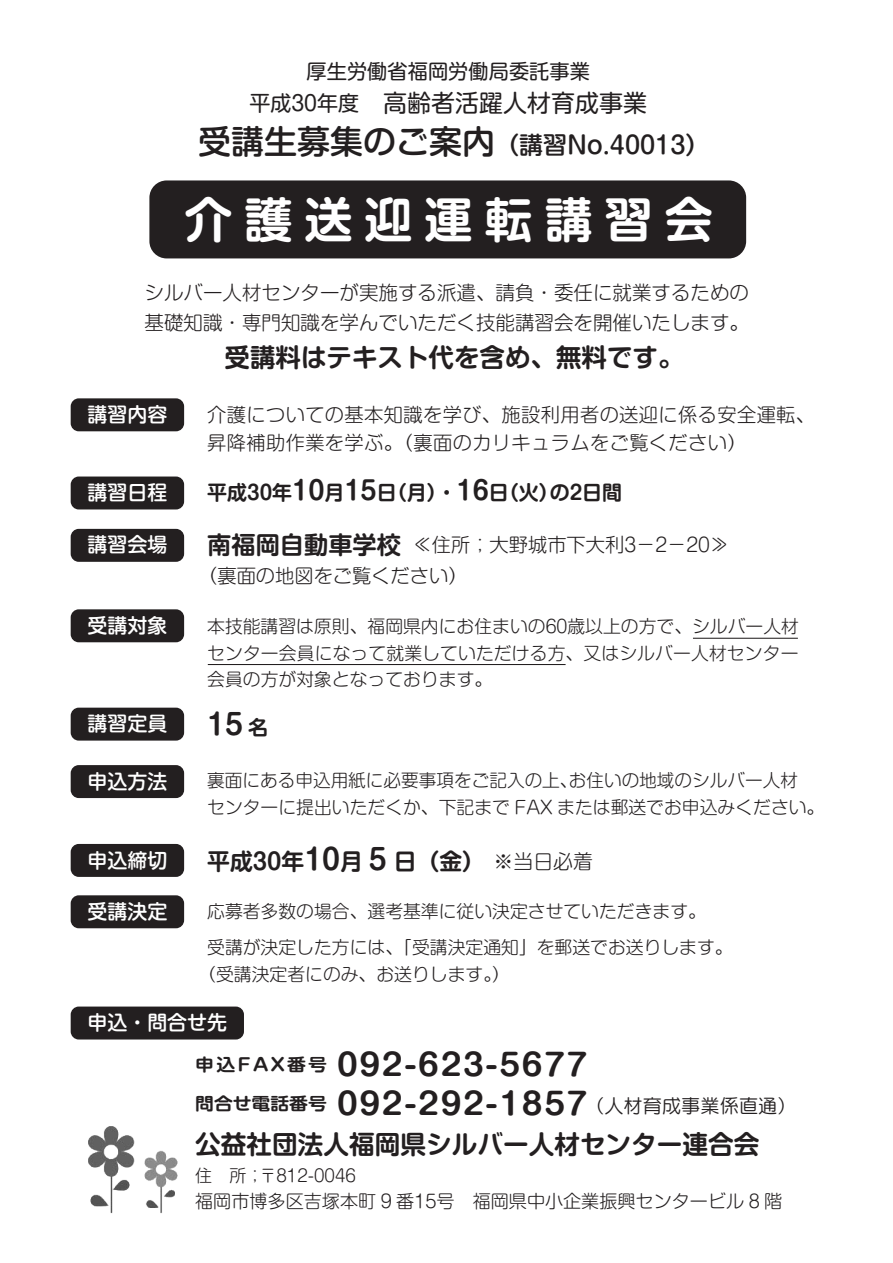
<style>
.page{position:relative;width:893px;height:1263px;background:#fff}
.page>*{position:absolute;margin:0;border:0;box-sizing:border-box;transform-origin:0 0}
.t1{font:700 48px "Shin M Go Pro De";letter-spacing:.25em;color:#fff}
.t2{font:700 30px "Shin M Go Pro De";letter-spacing:.05em;color:#231f20;scale:1.1 1}
.t3{font:700 28.5px "Shin M Go Pro De";color:#231f20}
.t4{font:700 25.65px "Shin M Go Pro De";color:#231f20}
.t5{font:700 25.5px "Shin M Go Pro De";color:#231f20}
.t6{font:500 24px "Shin M Go Pro";color:#231f20}
.t7{font:24px "Shin M Go Pro";color:#231f20}
.t8{font:700 22.8px "Shin M Go Pro De";color:#231f20}
.t9{font:20.25px "Shin M Go Pro";color:#231f20}
.t10{font:500 19.95px "Shin M Go Pro";color:#fff}
.t11{font:700 19.95px "Shin M Go Pro De";color:#231f20}
.t12{font:300 19.5px/29.7px "Shin M Go Pro";color:#231f20}
.t13{font:300 19.2px/28.3px "Shin M Go Pro";letter-spacing:.02em;color:#231f20}
.t14{font:300 19.2px "Shin M Go Pro";color:#231f20}
.t15{font:300 18.15px "Shin M Go Pro";color:#231f20}
.t16{font:300 17.85px/26.2px "Shin M Go Pro";color:#231f20}
.t17{font:300 17.1px "Shin M Go Pro";color:#231f20}
.t18{font:700 17.1px "Shin M Go Pro De";color:#231f20;scale:1.1 1}
.t19{font:700 17.1px "Shin M Go Pro De";letter-spacing:.125em;color:#231f20;scale:1.1 1}
.s1{font-size:21px}
.s2{font-size:33px}
.s3{font-size:25.65px}
.s4{font-family:"Shin M Go Pro De";font-weight:700;font-size:24.15px}
.s5{font-size:19.95px}
.s6{font-size:28.5px}
.s7{font-family:"Shin M Go Pro";font-weight:300;font-size:19.95px}
.s8{font-family:"Seurat Pro M";font-weight:400;font-size:19.2px}
</style>
<div class="page">
<div style="left:149px;top:180px;width:597px;height:78px;background:#231f20;border-radius:17px"></div>
<div style="left:71px;top:398px;width:113px;height:33px;background:#231f20;border-radius:8px"></div>
<div style="left:71px;top:476px;width:113px;height:33px;background:#231f20;border-radius:8px"></div>
<div style="left:71px;top:529px;width:113px;height:33px;background:#231f20;border-radius:8px"></div>
<div style="left:71px;top:609px;width:113px;height:33px;background:#231f20;border-radius:8px"></div>
<div style="left:71px;top:708px;width:113px;height:33px;background:#231f20;border-radius:8px"></div>
<div style="left:71px;top:765px;width:113px;height:33px;background:#231f20;border-radius:8px"></div>
<div style="left:71px;top:844px;width:113px;height:33px;background:#231f20;border-radius:8px"></div>
<div style="left:71px;top:895px;width:113px;height:33px;background:#231f20;border-radius:8px"></div>
<div style="left:71px;top:1006px;width:173px;height:33px;background:#231f20;border-radius:8px"></div>
<img style="left:89px;top:1126px;width:89px;height:87px">
<hr style="left:693px;top:638px;width:105px;height:1px;background:#231f20">
<hr style="left:208px;top:664px;width:358px;height:1px;background:#231f20">
<p class="t9" style="left:307px;top:55px;width:285px">厚生労働省福岡労働局委託事業</p>
<h3 class="t7" style="left:249px;top:84px;width:399px"><span class="s1">平成30年度</span>　高齢者活躍人材育成事業</h3>
<h3 class="t6" style="left:198px;top:126px;width:513px"><span class="s2">受講生募集のご案内</span>（講習No.40013）</h3>
<h1 class="t1" style="left:185px;top:181px;width:529px">介護送迎運転講習会</h1>
<p class="t12" style="left:144px;top:275px;width:606px">シルバー人材センターが実施する派遣、請負・委任に就業するための基礎知識・専門知識を学んでいただく技能講習会を開催いたします。</p>
<h3 class="t5" style="left:225px;top:337px;width:460px">受講料はテキスト代を含め、無料です。</h3>
<p class="t10" style="left:87px;top:398px;width:81px">講習内容</p>
<p class="t13" style="left:207px;top:398px;width:609px">介護についての基本知識を学び、施設利用者の送迎に係る安全運転、昇降補助作業を学ぶ。（裏面のカリキュラムをご覧ください）</p>
<p class="t10" style="left:87px;top:476px;width:81px">講習日程</p>
<p class="t11" style="left:207px;top:476px;width:416px">平成30年<span class="s3">10</span>月<span class="s3">15</span>日（月）・<span class="s3">16</span>日（火）の2日間</p>
<p class="t10" style="left:87px;top:529px;width:81px">講習会場</p>
<p class="t14" style="left:207px;top:529px;width:523px"><span class="s4">南福岡自動車学校</span> ≪住所；大野城市下大利3－2－20≫</p>
<p class="t10" style="left:87px;top:609px;width:81px">受講対象</p>
<p class="t14" style="left:198px;top:560px;width:271px">（裏面の地図をご覧ください）</p>
<p class="t16" style="left:207px;top:611px;width:593px;text-align:justify">本技能講習は原則、福岡県内にお住まいの60歳以上の方で、シルバー人材センター会員になって就業していただける方、又はシルバー人材センター会員の方が対象となっております。</p>
<p class="t10" style="left:87px;top:707px;width:81px">講習定員</p>
<h3 class="t3" style="left:207px;top:701px;width:62px">15 <span class="s5">名</span></h3>
<p class="t16" style="left:207px;top:765px;width:619px">裏面にある申込用紙に必要事項をご記入の上、お住いの地域のシルバー人材<br>センターに提出いただくか、下記まで FAX または郵送でお申込みください。</p>
<p class="t10" style="left:87px;top:765px;width:81px">申込方法</p>
<p class="t10" style="left:87px;top:844px;width:81px">申込締切</p>
<p class="t8" style="left:207px;top:843px;width:387px">平成30年<span class="s6">10</span>月 <span class="s6">5</span> 日（金） <span class="s7">※当日必着</span></p>
<p class="t10" style="left:87px;top:895px;width:81px">受講決定</p>
<p class="t16" style="left:207px;top:896px;width:500px">応募者多数の場合、選考基準に従い決定させていただきます。</p>
<p class="t16" style="left:198px;top:932px;width:536px;text-indent:9px">受講が決定した方には、「受講決定通知」を郵送でお送りします。（受講決定者にのみ、お送りします。）</p>
<p class="t10" style="left:87px;top:1006px;width:141px">申込・問合せ先</p>
<p class="t19" style="left:195px;top:1050px;width:121px">申込FAX番号</p>
<p class="t18" style="left:195px;top:1089px;width:121px">問合せ電話番号</p>
<h2 class="t2" style="left:337px;top:1040px;width:229px">092-623-5677</h2>
<h2 class="t2" style="left:337px;top:1079px;width:419px">092-292-1857<span class="s8">（人材育成事業係直通）</span></h2>
<h3 class="t4" style="left:195px;top:1123px;width:566px">公益社団法人福岡県シルバー人材センター連合会</h3>
<p class="t17" style="left:195px;top:1162px;width:162px">住　所；〒812-0046</p>
<p class="t15" style="left:195px;top:1186px;width:589px">福岡市博多区吉塚本町 9 番15号　福岡県中小企業振興センタービル 8 階</p>
</div>
